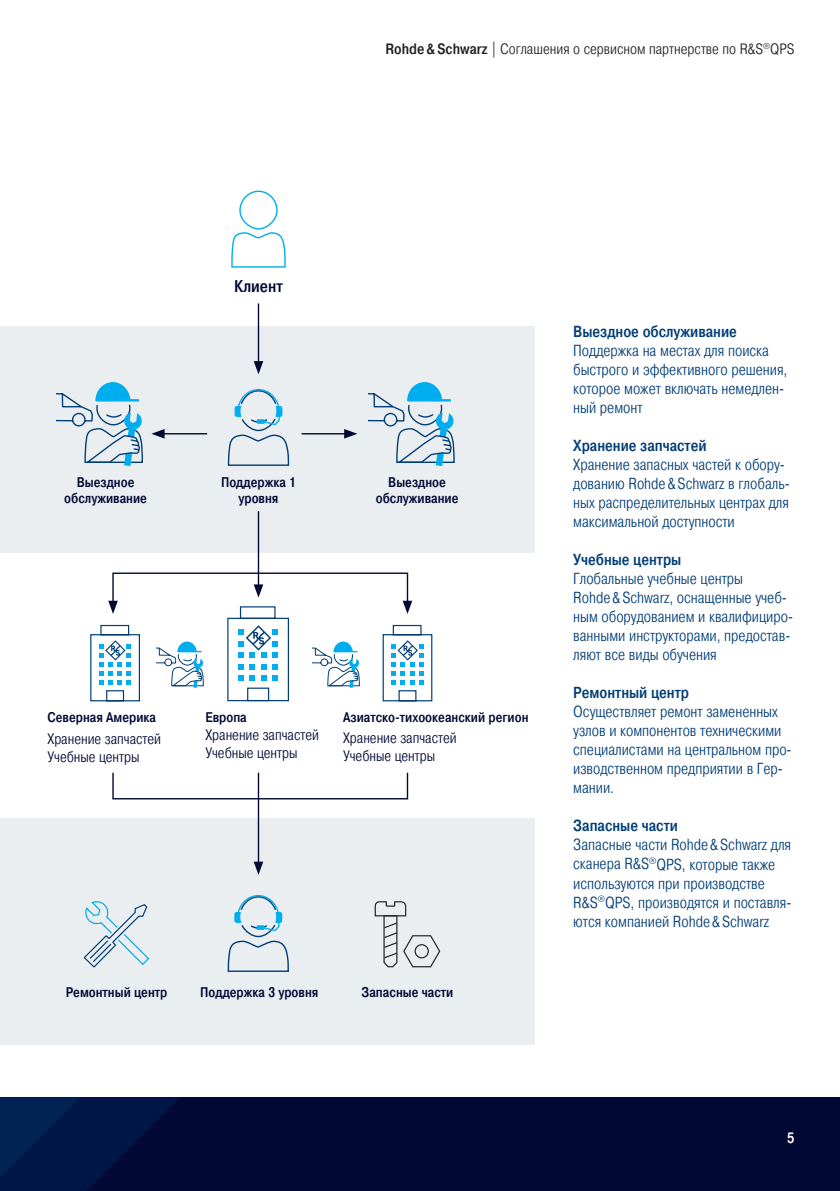
<style>
.page{position:relative;width:840px;height:1191px;background:#fff}
.page>*{position:absolute;margin:0;border:0;box-sizing:border-box;transform-origin:0 0}
.t1{font:500 17px "Pragmatica Cond";color:#000833}
.t2{font:300 16px/19px "Pragmatica Cond";color:#003d76}
.t3{font:500 16px "Pragmatica Cond";color:#003d76}
.t4{font:300 15.2px/18px "Pragmatica Cond";color:#000833}
.t5{font:300 15px "Pragmatica Cond";color:#231f20}
.t6{font:500 15px "Pragmatica Cond";color:#fff}
.t7{font:500 14px/16px "Pragmatica Cond";color:#000833;text-align:center}
.s1{font-weight:500}
</style>
<div class="page">
<div style="left:0;top:1097px;width:839px;height:94px;background:#000833"></div>
<svg style="left:0;top:1097px;width:179px;height:94px"></svg>
<div style="left:0;top:818px;width:534px;height:227px;background:#ebeef0"></div>
<div style="left:0;top:326px;width:534px;height:227px;background:#ebeef0"></div>
<svg style="left:83px;top:901px;width:67px;height:67px"></svg>
<svg style="left:231px;top:190px;width:55px;height:78px"></svg>
<svg style="left:374px;top:901px;width:66px;height:66px"></svg>
<hr style="left:258px;top:303px;width:1px;height:61px;background:#000833">
<svg style="left:253px;top:361px;width:10px;height:13px"></svg>
<hr style="left:258px;top:511px;width:1px;height:76px;background:#000833">
<svg style="left:253px;top:584px;width:10px;height:13px"></svg>
<div style="left:112px;top:572px;width:296px;height:32px;border:1px solid #000833"></div>
<svg style="left:108px;top:601px;width:10px;height:13px"></svg>
<svg style="left:402px;top:601px;width:10px;height:13px"></svg>
<hr style="left:161px;top:433px;width:46px;height:1px;background:#000833">
<svg style="left:151px;top:429px;width:13px;height:9px"></svg>
<hr style="left:301px;top:433px;width:46px;height:1px;background:#000833">
<svg style="left:344px;top:429px;width:13px;height:9px"></svg>
<svg style="left:90px;top:624px;width:50px;height:78px"></svg>
<svg style="left:227px;top:606px;width:62px;height:96px"></svg>
<svg style="left:382px;top:624px;width:50px;height:78px"></svg>
<hr style="left:258px;top:772px;width:1px;height:92px;background:#000833">
<svg style="left:253px;top:861px;width:10px;height:14px"></svg>
<div style="left:112px;top:772px;width:296px;height:27px;border:1px solid #000833"></div>
<svg style="left:56px;top:382px;width:87px;height:84px"></svg>
<svg style="left:156px;top:641px;width:47px;height:47px"></svg>
<svg style="left:312px;top:641px;width:47px;height:47px"></svg>
<svg style="left:368px;top:382px;width:86px;height:84px"></svg>
<svg style="left:227px;top:388px;width:63px;height:78px"></svg>
<svg style="left:227px;top:895px;width:62px;height:77px"></svg>
<p class="t1" style="left:234px;top:276px;width:50px">Клиент</p>
<p class="t5" style="left:385px;top:40px;width:410px"><span class="s1">Rohde&amp;Schwarz</span> | Соглашения о сервисном партнерстве по R&amp;S<sup>®</sup>QPS</p>
<p class="t7" style="left:64px;top:474px;width:84px">Выездное обслуживание</p>
<p class="t7" style="left:221px;top:474px;width:76px">Поддержка 1 уровня</p>
<p class="t7" style="left:375px;top:474px;width:84px">Выездное обслуживание</p>
<p class="t7" style="left:47px;top:709px;width:110px">Северная Америка</p>
<p class="t7" style="left:205px;top:709px;width:43px">Европа</p>
<p class="t7" style="left:343px;top:709px;width:187px">Азиатско-тихоокеанский регион</p>
<p class="t4" style="left:47px;top:730px;width:115px">Хранение запчастей<br>Учебные центры</p>
<p class="t4" style="left:205px;top:726px;width:115px">Хранение запчастей<br>Учебные центры</p>
<p class="t4" style="left:343px;top:729px;width:115px">Хранение запчастей<br>Учебные центры</p>
<p class="t7" style="left:66px;top:984px;width:103px">Ремонтный центр</p>
<p class="t7" style="left:200px;top:984px;width:120px">Поддержка 3 уровня</p>
<p class="t7" style="left:361px;top:984px;width:93px">Запасные части</p>
<p class="t3" style="left:573px;top:322px;width:165px">Выездное обслуживание</p>
<p class="t2" style="left:573px;top:341px;width:216px">Поддержка на местах для поиска быстрого и эффективного решения, которое может включать немедлен&shy;ный ремонт</p>
<p class="t3" style="left:573px;top:436px;width:135px">Хранение запчастей</p>
<p class="t2" style="left:573px;top:455px;width:218px">Хранение запасных частей к обору&shy;дованию Rohde&amp;Schwarz в глобаль&shy;ных распределительных центрах для максимальной доступности</p>
<p class="t3" style="left:573px;top:550px;width:110px">Учебные центры</p>
<p class="t2" style="left:573px;top:569px;width:221px">Глобальные учебные центры<br>Rohde&amp;Schwarz, оснащенные учеб&shy;ным оборудованием и квалифициро&shy;ванными инструкторами, предостав&shy;ляют все виды обучения</p>
<p class="t3" style="left:573px;top:683px;width:117px">Ремонтный центр</p>
<p class="t2" style="left:573px;top:702px;width:220px">Осуществляет ремонт замененных узлов и компонентов техническими специалистами на центральном про&shy;изводственном предприятии в Гер&shy;мании.</p>
<p class="t3" style="left:573px;top:816px;width:106px">Запасные части</p>
<p class="t2" style="left:573px;top:835px;width:219px">Запасные части Rohde&amp;Schwarz для сканера R&amp;S<sup>®</sup>QPS, которые также используются при производстве<br>R&amp;S<sup>®</sup>QPS, производятся и поставля&shy;ются компанией Rohde&amp;Schwarz</p>
<p class="t6" style="left:786px;top:1128px;width:9px">5</p>
</div>
